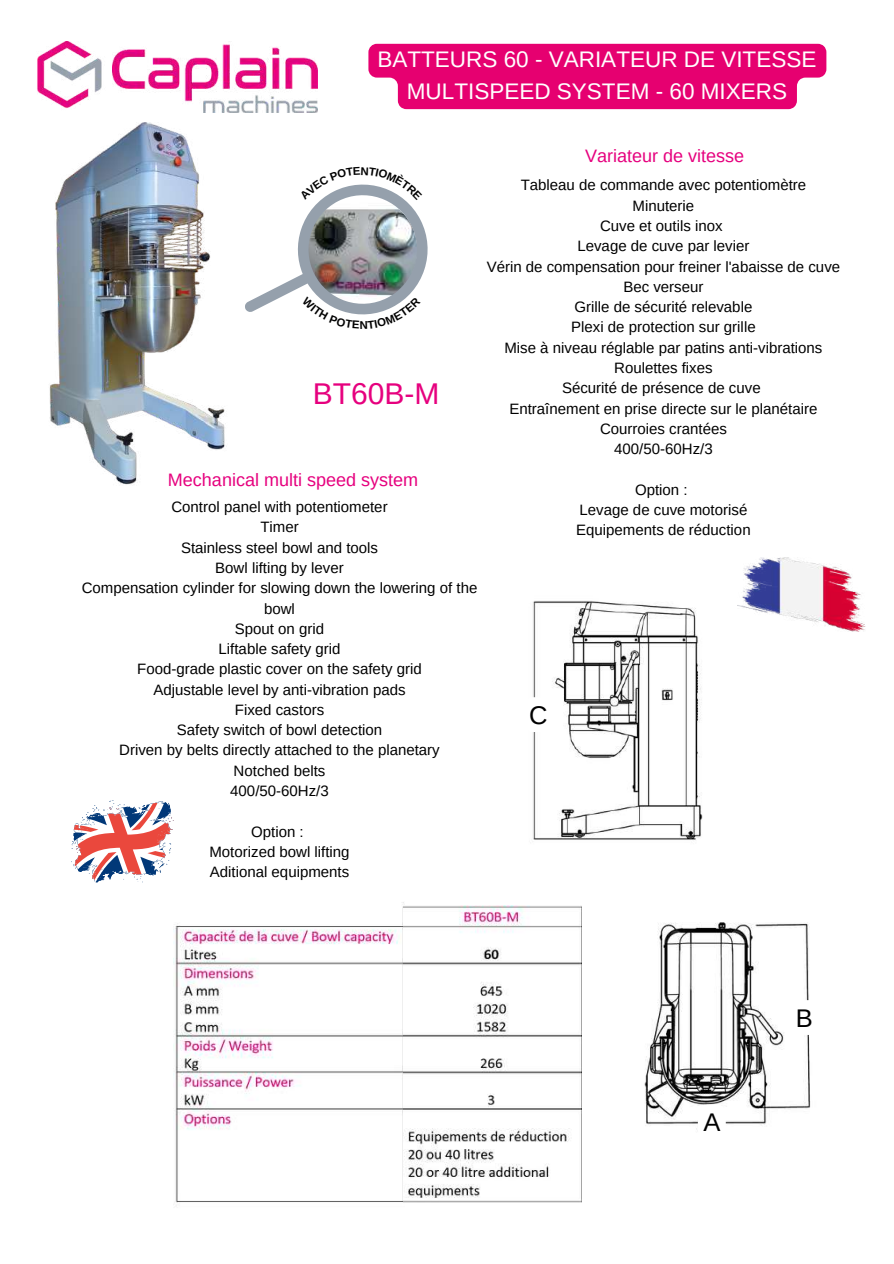
<style>
.page{position:relative;width:894px;height:1264px;background:#fff}
.page>*{position:absolute;margin:0;border:0;box-sizing:border-box;transform-origin:0 0}
.t1{font:30px "Arimo";color:#e6007e}
.t2{font:25.5px "Arimo";color:#000}
.t3{font:22.5px/31.5px "Arimo";color:#fff;text-align:center}
.t4{font:18px "Arimo";color:#e6007e}
.t5{font:15px/20.2px "Arimo";color:#000;text-align:center}
</style>
<div class="page">
<img style="left:37px;top:41px;width:280px;height:72px">
<img style="left:49px;top:123px;width:176px;height:362px">
<img style="left:737px;top:557px;width:128px;height:75px">
<svg style="left:71px;top:800px;width:102px;height:82px"></svg>
<img style="left:644px;top:922px;width:167px;height:208px">
<svg style="left:697px;top:1104px;width:28px;height:26px"></svg>
<svg style="left:790px;top:1000px;width:21px;height:34px"></svg>
<img style="left:533px;top:601px;width:170px;height:239px">
<svg style="left:533px;top:697px;width:19px;height:35px"></svg>
<img style="left:173px;top:902px;width:231px;height:304px">
<img style="left:403px;top:905px;width:178px;height:297px">
<div style="left:368px;top:44px;width:458px;height:65px;background:#e60070"></div>
<img style="left:245px;top:184px;width:183px;height:131px">
<h3 class="t3" style="left:377px;top:44px;width:440px">BATTEURS 60 - VARIATEUR DE VITESSE<br>MULTISPEED SYSTEM - 60 MIXERS</h3>
<h1 class="t1" style="left:313px;top:376px;width:128px">BT60B-M</h1>
<p class="t4" style="left:168px;top:470px;width:252px">Mechanical multi speed system</p>
<p class="t5" style="left:82px;top:497px;width:397px">Control panel with potentiometer<br>Timer<br>Stainless steel bowl and tools<br>Bowl lifting by lever<br>Compensation cylinder for slowing down the lowering of the bowl<br>Spout on grid<br>Liftable safety grid<br>Food-grade plastic cover on the safety grid<br>Adjustable level by anti-vibration pads<br>Fixed castors<br>Safety switch of bowl detection<br>Driven by belts directly attached to the planetary<br>Notched belts<br>400/50-60Hz/3</p>
<p class="t5" style="left:209px;top:821px;width:142px">Option :<br>Motorized bowl lifting<br>Aditional equipments</p>
<p class="t4" style="left:585px;top:146px;width:161px">Variateur de vitesse</p>
<p class="t5" style="left:486px;top:175px;width:355px">Tableau de commande avec potentiomètre<br>Minuterie<br>Cuve et outils inox<br>Levage de cuve par levier<br>Vérin de compensation pour freiner l'abaisse de cuve<br>Bec verseur<br>Grille de sécurité relevable<br>Plexi de protection sur grille<br>Mise à niveau réglable par patins anti-vibrations<br>Roulettes fixes<br>Sécurité de présence de cuve<br>Entraînement en prise directe sur le planétaire<br>Courroies crantées<br>400/50-60Hz/3</p>
<p class="t5" style="left:576px;top:479px;width:176px">Option :<br>Levage de cuve motorisé<br>Equipements de réduction</p>
<h2 class="t2" style="left:529px;top:700px;width:20px">C</h2>
<h2 class="t2" style="left:703px;top:1107px;width:18px">A</h2>
<h2 class="t2" style="left:795px;top:1003px;width:18px">B</h2>
</div>
